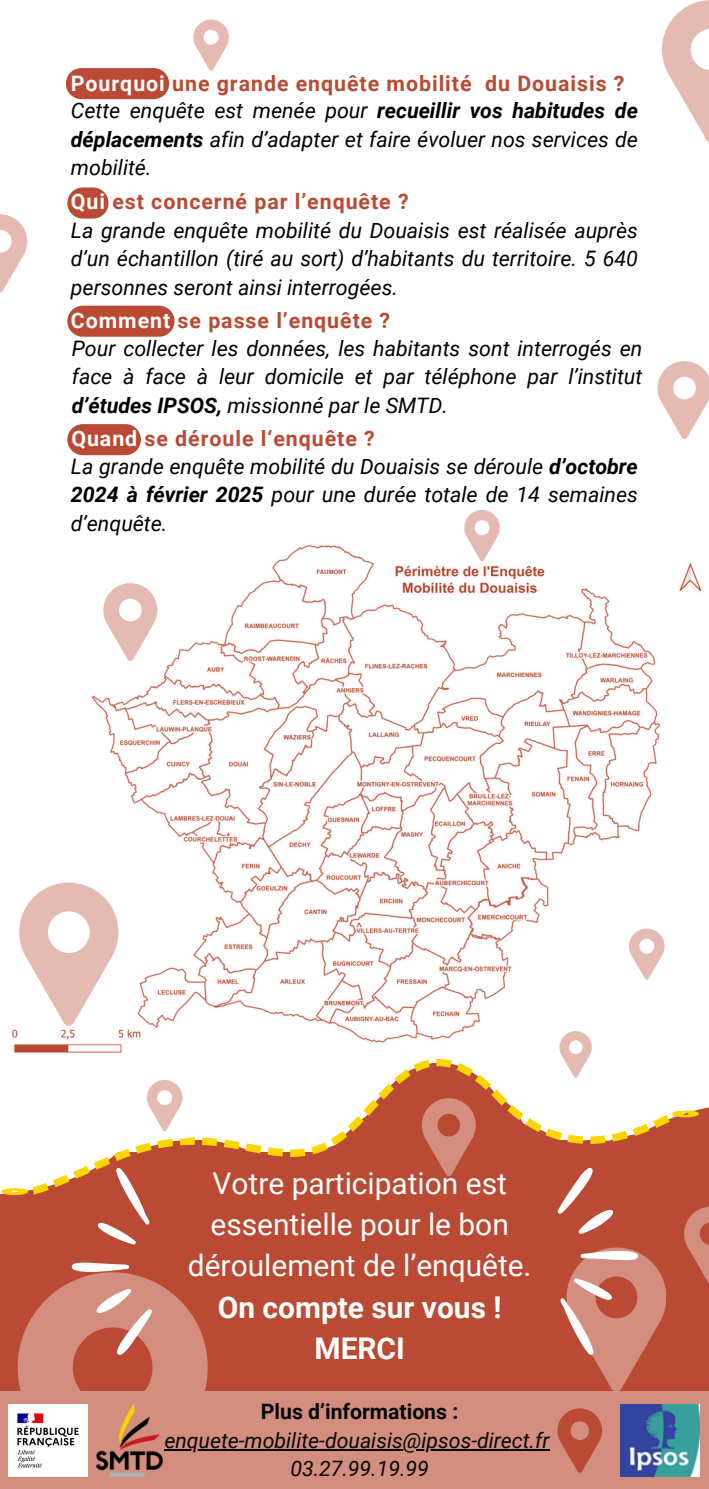
<style>
.page{position:relative;width:709px;height:1489px;background:#fff}
.page>*{position:absolute;margin:0;border:0;box-sizing:border-box;transform-origin:0 0}
.t1{font:30px/41.2px "Roboto";color:#fff;text-align:center}
.t2{font:italic 21.25px/28.5px "Roboto";color:#000;text-align:justify}
.t3{font:700 21.25px "Roboto";letter-spacing:.045em;color:#ba4a33}
.t4{font:italic 21.25px "Roboto";color:#040606}
.t5{font:700 21.25px "Roboto";color:#040606}
.s1{color:#fff}
.s2{font-weight:700}
</style>
<div class="page">
<div style="left:0;top:1152px;width:709px;height:337px;background:#ba4a33"></div>
<img style="left:12px;top:545px;width:690px;height:508px">
<div style="left:67px;top:306px;width:107px;height:31px;background:#ba4a33;border-radius:16px"></div>
<svg style="left:98px;top:1194px;width:51px;height:50px"></svg>
<svg style="left:657px;top:361px;width:52px;height:78px"></svg>
<svg style="left:193px;top:20px;width:36px;height:50px"></svg>
<svg style="left:662px;top:0;width:47px;height:142px"></svg>
<svg style="left:18px;top:1262px;width:189px;height:129px"></svg>
<svg style="left:0;top:214px;width:27px;height:78px"></svg>
<div style="left:66px;top:68px;width:103px;height:31px;background:#ba4a33;border-radius:16px"></div>
<div style="left:67px;top:187px;width:41px;height:32px;background:#ba4a33;border-radius:16px"></div>
<div style="left:67px;top:424px;width:74px;height:31px;background:#ba4a33;border-radius:16px"></div>
<svg style="left:12px;top:572px;width:68px;height:151px"></svg>
<svg style="left:439px;top:510px;width:61px;height:51px"></svg>
<svg style="left:103px;top:583px;width:54px;height:78px"></svg>
<div style="left:0;top:1391px;width:709px;height:98px;background:#d38e7f"></div>
<img style="left:96px;top:1405px;width:66px;height:71px">
<img style="left:9px;top:1405px;width:78px;height:71px">
<div style="left:592px;top:1103px;width:117px;height:216px;background:#ba4a33"></div>
<svg style="left:557px;top:1408px;width:45px;height:64px"></svg>
<svg style="left:19px;top:862px;width:178px;height:163px"></svg>
<svg style="left:47px;top:1058px;width:623px;height:136px;fill:#ba4a33"></svg>
<svg style="left:557px;top:1168px;width:152px;height:224px"></svg>
<div style="left:121px;top:1067px;width:70px;height:70px;background:#fff;border-radius:50%"></div>
<div style="left:144px;top:1069px;width:70px;height:70px;background:#fff;border-radius:50%"></div>
<div style="left:179px;top:1065px;width:70px;height:70px;background:#fff;border-radius:50%"></div>
<div style="left:243px;top:1070px;width:70px;height:70px;background:#fff;border-radius:50%"></div>
<svg style="left:0;top:1152px;width:47px;height:43px;background:#fcf3d8"></svg>
<svg style="left:559px;top:928px;width:150px;height:189px"></svg>
<svg style="left:133px;top:1075px;width:161px;height:65px"></svg>
<img style="left:621px;top:1405px;width:78px;height:71px">
<hr style="left:164px;top:1449px;width:386px;height:2px;background:#040606">
<p class="t3" style="left:71px;top:71px;width:555px"><span class="s1">Pourquoi</span> une grande enquête mobilité du Douaisis ?</p>
<h2 class="t2" style="left:71px;top:97px;width:568px">Cette enquête est menée pour <span class="s2">recueillir vos habitudes de déplacements</span> afin d’adapter et faire évoluer nos services de mobilité.</h2>
<p class="t3" style="left:71px;top:190px;width:339px"><span class="s1">Qui</span> est concerné par l’enquête ?</p>
<p class="t2" style="left:71px;top:216px;width:568px">La grande enquête mobilité du Douaisis est réalisée auprès d’un échantillon (tiré au sort) d’habitants du territoire. 5 640 personnes seront ainsi interrogées.</p>
<h2 class="t3" style="left:71px;top:309px;width:321px"><span class="s1">Comment</span> se passe l’enquête ?</h2>
<h2 class="t2" style="left:72px;top:334px;width:572px">Pour collecter les données, les habitants sont interrogés en face à face à leur domicile et par téléphone par l’institut <span class="s2">d’études IPSOS,</span> missionné par le SMTD.</h2>
<p class="t3" style="left:71px;top:427px;width:305px"><span class="s1">Quand</span> se déroule l‘enquête ?</p>
<h2 class="t2" style="left:71px;top:452px;width:568px">La grande enquête mobilité du Douaisis se déroule <span class="s2">d’octobre 2024 à février 2025</span> pour une durée totale de 14 semaines d’enquête.</h2>
<p class="t1" style="left:188px;top:1163px;width:345px">Votre participation est essentielle pour le bon déroulement de l’enquête.<br><span class="s2">On compte sur vous !<br>MERCI</span></p>
<p class="t5" style="left:261px;top:1399px;width:199px">Plus d’informations :</p>
<p class="t4" style="left:164px;top:1428px;width:386px">enquete-mobilite-douaisis@ipsos-direct.fr</p>
<p class="t4" style="left:290px;top:1456px;width:140px">03.27.99.19.99</p>
</div>
